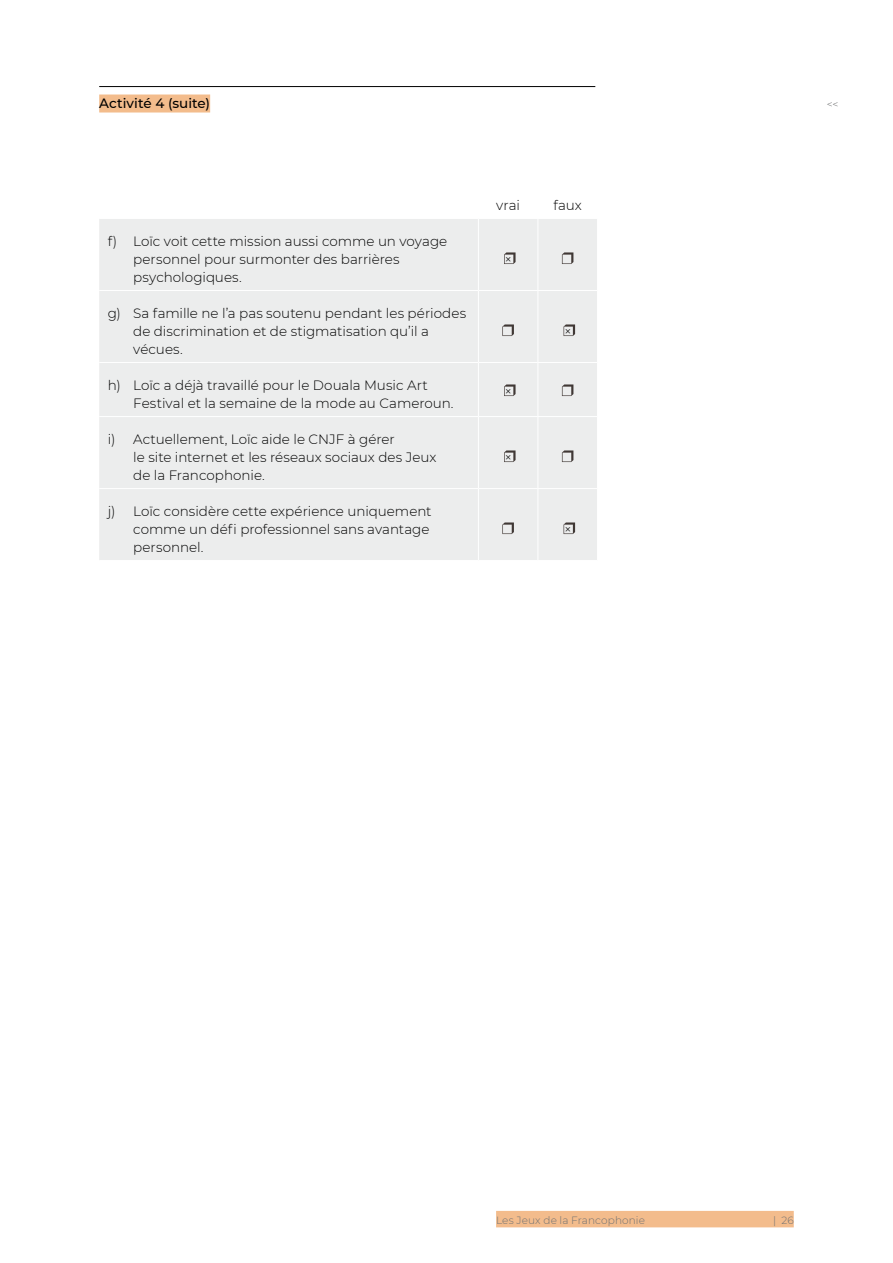
<style>
.page{position:relative;width:893px;height:1263px;background:#fff}
.page>*{position:absolute;margin:0;border:0;box-sizing:border-box;transform-origin:0 0}
.t1{font:300 13.5px/18px "Montserrat";color:#000}
.t2{font:500 13.5px "Montserrat";color:#000}
.t3{font:300 10.5px "Montserrat";letter-spacing:.01em;color:#707172}
</style>
<div class="page">
<div style="left:496px;top:1211px;width:298px;height:16px;background:#f3bc8c"></div>
<hr style="left:99px;top:86px;width:496px;height:1px;background:#000">
<div style="left:99px;top:95px;width:111px;height:18px;background:#f3bc8c"></div>
<div style="left:99px;top:219px;width:498px;height:341px;background:#eceded"></div>
<hr style="left:478px;top:219px;width:1px;height:71px;background:#fff">
<hr style="left:537px;top:219px;width:1px;height:71px;background:#fff">
<hr style="left:99px;top:290px;width:379px;height:1px;background:#fff">
<hr style="left:478px;top:290px;width:60px;height:1px;background:#fff">
<hr style="left:478px;top:291px;width:1px;height:71px;background:#fff">
<hr style="left:538px;top:290px;width:60px;height:1px;background:#fff">
<hr style="left:537px;top:291px;width:1px;height:71px;background:#fff">
<hr style="left:99px;top:362px;width:379px;height:1px;background:#fff">
<hr style="left:478px;top:362px;width:60px;height:1px;background:#fff">
<hr style="left:478px;top:363px;width:1px;height:53px;background:#fff">
<hr style="left:538px;top:362px;width:60px;height:1px;background:#fff">
<hr style="left:537px;top:363px;width:1px;height:53px;background:#fff">
<hr style="left:99px;top:416px;width:379px;height:1px;background:#fff">
<hr style="left:478px;top:416px;width:60px;height:1px;background:#fff">
<hr style="left:478px;top:417px;width:1px;height:71px;background:#fff">
<hr style="left:538px;top:416px;width:60px;height:1px;background:#fff">
<hr style="left:537px;top:417px;width:1px;height:71px;background:#fff">
<hr style="left:99px;top:488px;width:379px;height:1px;background:#fff">
<hr style="left:478px;top:488px;width:60px;height:1px;background:#fff">
<hr style="left:478px;top:489px;width:1px;height:71px;background:#fff">
<hr style="left:538px;top:488px;width:60px;height:1px;background:#fff">
<hr style="left:537px;top:489px;width:1px;height:71px;background:#fff">
<svg style="left:504px;top:252px;width:12px;height:12px"></svg>
<svg style="left:562px;top:252px;width:11px;height:12px"></svg>
<svg style="left:502px;top:324px;width:12px;height:12px"></svg>
<svg style="left:563px;top:324px;width:12px;height:12px"></svg>
<svg style="left:504px;top:384px;width:12px;height:12px"></svg>
<svg style="left:562px;top:384px;width:11px;height:12px"></svg>
<svg style="left:504px;top:450px;width:12px;height:12px"></svg>
<svg style="left:562px;top:450px;width:11px;height:12px"></svg>
<svg style="left:502px;top:522px;width:12px;height:12px"></svg>
<svg style="left:563px;top:522px;width:12px;height:12px"></svg>
<p class="t2" style="left:99px;top:94px;width:112px">Activité 4 (suite)</p>
<p class="t1" style="left:133px;top:232px;width:316px;text-indent:-26px">f) Loïc voit cette mission aussi comme un voyage personnel pour surmonter des barrières psychologiques.</p>
<p class="t1" style="left:133px;top:304px;width:334px;text-indent:-26px">g) Sa famille ne l’a pas soutenu pendant les périodes de discrimination et de stigmatisation qu’il a vécues.</p>
<p class="t1" style="left:496px;top:196px;width:25px">vrai</p>
<p class="t1" style="left:553px;top:196px;width:30px">faux</p>
<p class="t1" style="left:505px;top:250px;width:9px">×</p>
<p class="t1" style="left:564px;top:322px;width:9px">×</p>
<p class="t1" style="left:133px;top:376px;width:322px;text-indent:-26px">h) Loïc a déjà travaillé pour le Douala Music Art<br>Festival et la semaine de la mode au Cameroun.</p>
<p class="t1" style="left:505px;top:382px;width:9px">×</p>
<p class="t1" style="left:133px;top:430px;width:305px;text-indent:-26px">i) Actuellement, Loïc aide le CNJF à gérer<br>le site internet et les réseaux sociaux des Jeux de la Francophonie.</p>
<p class="t1" style="left:505px;top:448px;width:9px">×</p>
<p class="t1" style="left:133px;top:502px;width:300px;text-indent:-26px">j) Loïc considère cette expérience uniquement comme un défi professionnel sans avantage personnel.</p>
<p class="t1" style="left:564px;top:520px;width:9px">×</p>
<p class="t3" style="left:827px;top:97px;width:13px">&lt;&lt;</p>
<p class="t3" style="left:496px;top:1213px;width:150px">Les Jeux de la Francophonie</p>
<p class="t3" style="left:773px;top:1213px;width:22px">| 26</p>
</div>
